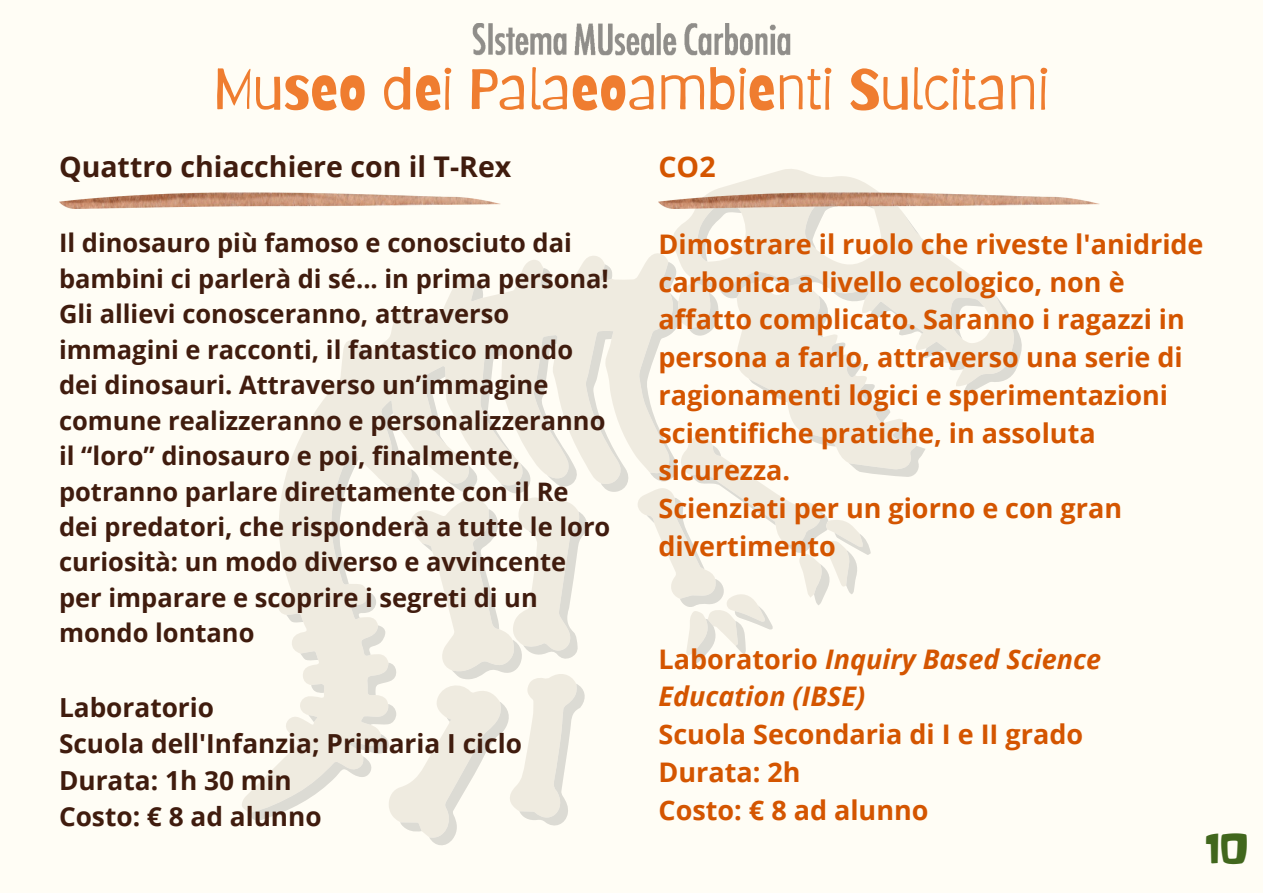
<style>
.page{position:relative;width:1263px;height:893px;background:#fffdf5}
.page>*{position:absolute;margin:0;border:0;box-sizing:border-box;transform-origin:0 0}
.t1{font:57px "Barriecito";color:#ef7d30}
.t2{font:40.28px "Noot";color:#41671d}
.t3{font:700 28.5px "Open Sans";color:#401c0e}
.t4{font:700 28.5px "Open Sans";color:#d45500}
.t5{font:700 27px/37.7px "Open Sans";color:#d45500}
.t6{font:700 26.25px/36.6px "Open Sans";color:#401c0e}
.t7{font:700 25.5px/35.4px "Open Sans";color:#401c0e}
.s1{font-style:italic}
</style>
<div class="page">
<svg style="left:711px;top:169px;width:167px;height:23px;fill:#efebe0"></svg>
<svg style="left:249px;top:203px;width:773px;height:642px"></svg>
<img style="left:473px;top:24px;width:317px;height:31px">
<img style="left:59px;top:192px;width:441px;height:16px">
<img style="left:658px;top:192px;width:441px;height:16px">
<p class="t1" style="left:214px;top:54px;width:837px">Museo dei Palaeoambienti Sulcitani</p>
<h1 class="t3" style="left:59px;top:147px;width:454px">Quattro chiacchiere con il T-Rex</h1>
<h3 class="t7" style="left:59px;top:225px;width:551px">Il dinosauro più famoso e conosciuto dai bambini ci parlerà di sé... in prima persona!</h3>
<p class="t7" style="left:59px;top:296px;width:553px">Gli allievi conosceranno, attraverso immagini e racconti, il fantastico mondo dei dinosauri. Attraverso un’immagine comune realizzeranno e personalizzeranno il “loro” dinosauro e poi, finalmente, potranno parlare direttamente con il Re dei predatori, che risponderà a tutte le loro curiosità: un modo diverso e avvincente per imparare e scoprire i segreti di un mondo lontano</p>
<p class="t6" style="left:59px;top:688px;width:464px">Laboratorio<br>Scuola dell'Infanzia; Primaria I ciclo<br>Durata: 1h 30 min<br>Costo: € 8 ad alunno</p>
<h3 class="t4" style="left:658px;top:147px;width:59px">CO2</h3>
<p class="t5" style="left:658px;top:225px;width:547px">Dimostrare il ruolo che riveste l'anidride carbonica a livello ecologico, non è affatto complicato. Saranno i ragazzi in persona a farlo, attraverso una serie di ragionamenti logici e sperimentazioni scientifiche pratiche, in assoluta sicurezza.<br>Scienziati per un giorno e con gran divertimento</p>
<h2 class="t5" style="left:658px;top:639px;width:444px">Laboratorio <span class="s1">Inquiry Based Science<br>Education (IBSE)<br></span>Scuola Secondaria di I e II grado<br>Durata: 2h<br>Costo: € 8 ad alunno</h2>
<p class="t2" style="left:1204px;top:824px;width:46px">10</p>
</div>
